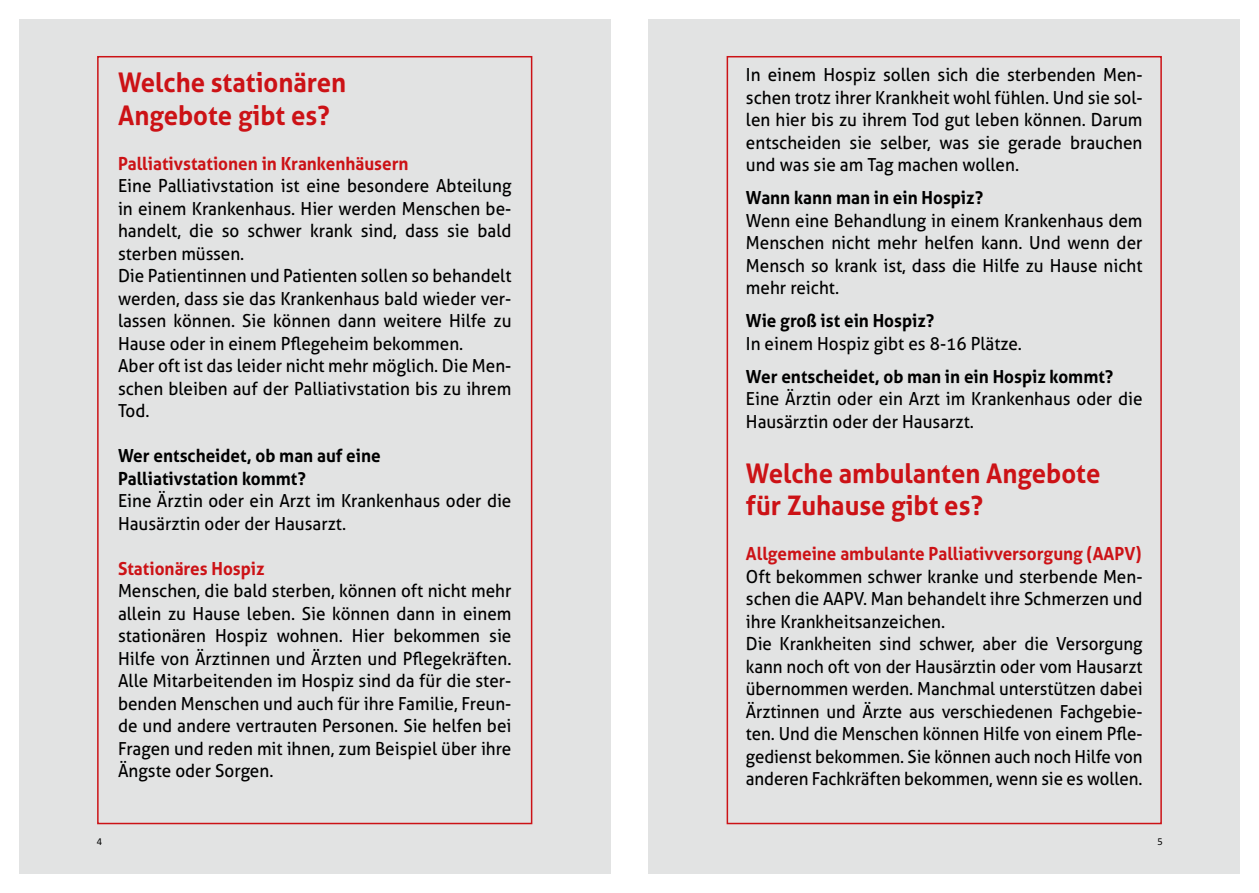
<style>
.page{position:relative;width:1259px;height:893px;background:#fff}
.page>*{position:absolute;margin:0;border:0;box-sizing:border-box;transform-origin:0 0}
.t1{font:700 27px/32.4px "Aller";color:#cc1216;scale:.95 1}
.t2{font:18px/22.5px "Aller";color:#000;scale:.95 1}
.t3{font:700 18px/22.5px "Aller";color:#000;scale:.95 1}
.t4{font:700 18px "Aller";color:#cc1216;scale:.95 1}
.t5{font:10.5px "Calibri Regular 2";color:#000}
.t6{font:10.5px "Calibri";color:#000}
</style>
<div class="page">
<div style="left:648px;top:19px;width:591px;height:855px;background:#e2e3e3"></div>
<div style="left:19px;top:19px;width:591px;height:855px;background:#e2e3e3"></div>
<div style="left:726px;top:56px;width:435px;height:768px;border:2px solid #cc1216"></div>
<div style="left:97px;top:56px;width:435px;height:768px;border:2px solid #cc1216"></div>
<h1 class="t1" style="left:118px;top:66px;width:242px">Welche stationären<br>Angebote gibt es?</h1>
<p class="t4" style="left:118px;top:152px;width:307px">Palliativstationen in Krankenhäusern</p>
<p class="t2" style="left:118px;top:174px;width:416px">Eine Palliativstation ist eine besondere Abteilung in einem Krankenhaus. Hier werden Menschen be&shy;handelt, die so schwer krank sind, dass sie bald sterben müssen.<br>Die Patientinnen und Patienten sollen so behandelt werden, dass sie das Krankenhaus bald wieder ver&shy;lassen können. Sie können dann weitere Hilfe zu Hause oder in einem Pflegeheim bekommen.<br>Aber oft ist das leider nicht mehr möglich. Die Men&shy;schen bleiben auf der Palliativstation bis zu ihrem Tod.</p>
<p class="t3" style="left:118px;top:444px;width:278px">Wer entscheidet, ob man auf eine<br>Palliativstation kommt?</p>
<p class="t2" style="left:118px;top:489px;width:416px">Eine Ärztin oder ein Arzt im Krankenhaus oder die<br>Hausärztin oder der Hausarzt.</p>
<p class="t4" style="left:118px;top:557px;width:156px">Stationäres Hospiz</p>
<p class="t2" style="left:118px;top:579px;width:416px;text-align:justify">Menschen, die bald sterben, können oft nicht mehr allein zu Hause leben. Sie können dann in einem stationären Hospiz wohnen. Hier bekommen sie Hilfe von Ärztinnen und Ärzten und Pflegekräften.<br>Alle Mitarbeitenden im Hospiz sind da für die ster&shy;benden Menschen und auch für ihre Familie, Freun&shy;de und andere vertrauten Personen. Sie helfen bei Fragen und reden mit ihnen, zum Beispiel über ihre Ängste oder Sorgen.</p>
<p class="t2" style="left:746px;top:64px;width:419px;text-align:justify">In einem Hospiz sollen sich die sterbenden Men&shy;schen trotz ihrer Krankheit wohl fühlen. Und sie sol&shy;len hier bis zu ihrem Tod gut leben können. Darum entscheiden sie selber, was sie gerade brauchen und was sie am Tag machen wollen.</p>
<p class="t3" style="left:746px;top:187px;width:251px">Wann kann man in ein Hospiz?</p>
<p class="t2" style="left:746px;top:209px;width:419px;text-align:justify">Wenn eine Behandlung in einem Krankenhaus dem Menschen nicht mehr helfen kann. Und wenn der Mensch so krank ist, dass die Hilfe zu Hause nicht mehr reicht.</p>
<p class="t3" style="left:746px;top:310px;width:200px">Wie groß ist ein Hospiz?</p>
<p class="t2" style="left:746px;top:332px;width:292px">In einem Hospiz gibt es 8-16 Plätze.</p>
<p class="t3" style="left:746px;top:365px;width:388px">Wer entscheidet, ob man in ein Hospiz kommt?</p>
<p class="t2" style="left:746px;top:388px;width:419px">Eine Ärztin oder ein Arzt im Krankenhaus oder die<br>Hausärztin oder der Hausarzt.</p>
<h1 class="t1" style="left:746px;top:457px;width:375px">Welche ambulanten Angebote für Zuhause gibt es?</h1>
<p class="t4" style="left:746px;top:543px;width:418px">Allgemeine ambulante Palliativversorgung (AAPV)</p>
<p class="t2" style="left:746px;top:565px;width:419px">Oft bekommen schwer kranke und sterbende Men&shy;schen die AAPV. Man behandelt ihre Schmerzen und ihre Krankheitsanzeichen.<br>Die Krankheiten sind schwer, aber die Versorgung kann noch oft von der Hausärztin oder vom Hausarzt übernommen werden. Manchmal unterstützen dabei Ärztinnen und Ärzte aus verschiedenen Fachgebie&shy;ten. Und die Menschen können Hilfe von einem Pfle&shy;gedienst bekommen. Sie können auch noch Hilfe von anderen Fachkräften bekommen, wenn sie es wollen.</p>
<p class="t5" style="left:97px;top:835px;width:7px">4</p>
<p class="t6" style="left:1157px;top:834px;width:7px">5</p>
</div>
